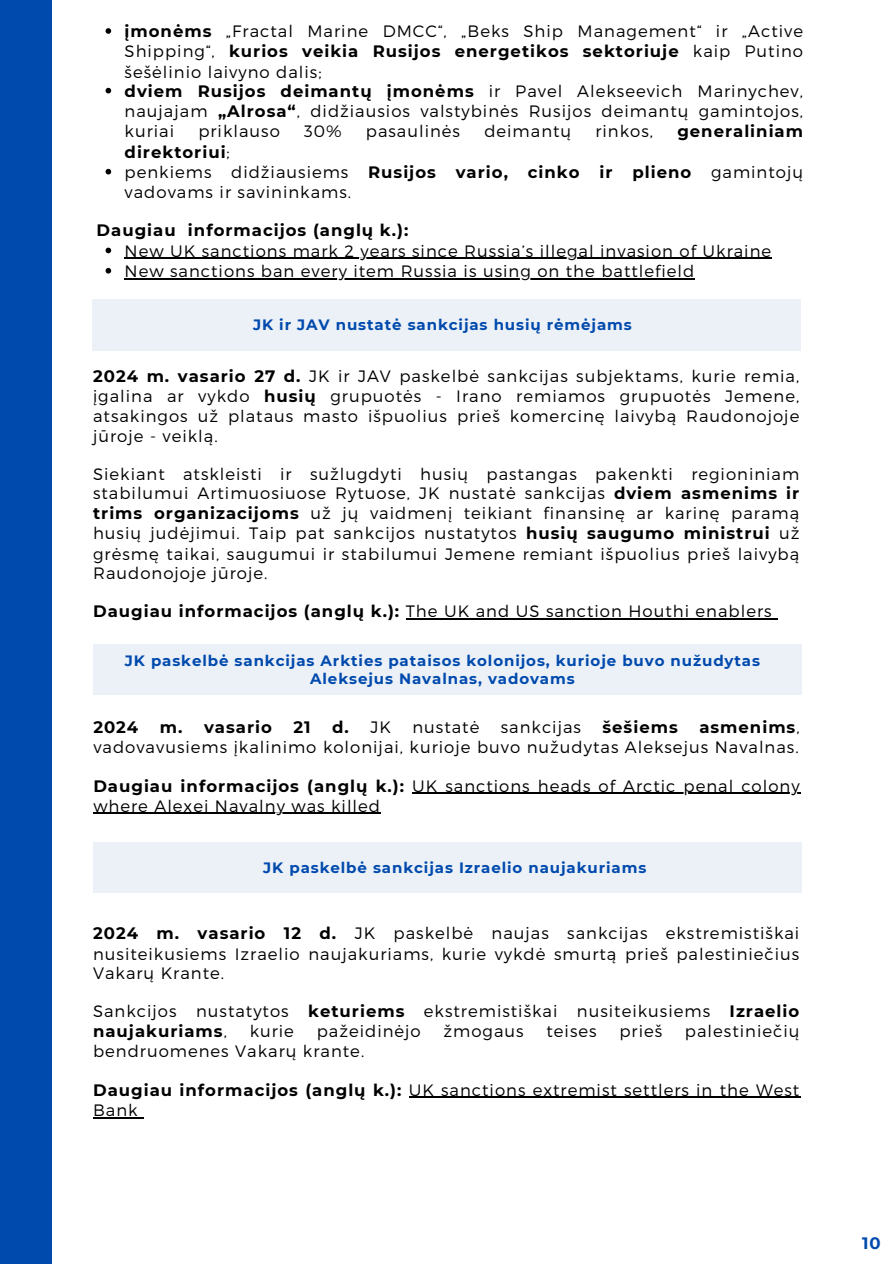
<style>
.page{position:relative;width:893px;height:1264px;background:#fff}
.page>*{position:absolute;margin:0;border:0;box-sizing:border-box;transform-origin:0 0}
.t1{font:300 16.5px/19.8px "Montserrat";letter-spacing:.06em;color:#000}
.t2{font:700 16.5px "Montserrat";letter-spacing:.06em;color:#000}
.t3{font:700 16.5px "Montserrat";color:#004aad}
.t4{font:700 15px/18px "Montserrat";letter-spacing:.06em;color:#004aad;text-align:center}
.s1{font-weight:700}
.s2{font-weight:300}
</style>
<div class="page">
<svg style="left:105px;top:28px;width:6px;height:6px"></svg>
<svg style="left:105px;top:88px;width:6px;height:5px"></svg>
<svg style="left:105px;top:169px;width:6px;height:5px"></svg>
<svg style="left:105px;top:248px;width:6px;height:5px"></svg>
<hr style="left:125px;top:258px;width:647px;height:1px;background:#000">
<svg style="left:105px;top:268px;width:6px;height:5px"></svg>
<hr style="left:125px;top:278px;width:570px;height:1px;background:#000">
<div style="left:93px;top:299px;width:707px;height:51px;background:#ecf1f8"></div>
<hr style="left:406px;top:618px;width:366px;height:1px;background:#000">
<div style="left:0;top:0;width:52px;height:1263px;background:#004aad"></div>
<div style="left:93px;top:644px;width:708px;height:51px;background:#ecf1f8"></div>
<hr style="left:412px;top:792px;width:388px;height:1px;background:#000">
<hr style="left:93px;top:813px;width:288px;height:1px;background:#000">
<div style="left:93px;top:842px;width:708px;height:51px;background:#ecf1f8"></div>
<hr style="left:408px;top:1096px;width:392px;height:1px;background:#000">
<hr style="left:93px;top:1117px;width:46px;height:1px;background:#000">
<p class="t1" style="left:125px;top:20px;width:680px"><span class="s1">įmonėms</span> „Fractal Marine DMCC“, „Beks Ship Management“ ir „Active Shipping“, <span class="s1">kurios veikia Rusijos energetikos sektoriuje</span> kaip Putino šešėlinio laivyno dalis;<br><span class="s1">dviem Rusijos deimantų įmonėms</span> ir Pavel Alekseevich Marinychev, naujajam <span class="s1">„Alrosa“</span>, didžiausios valstybinės Rusijos deimantų gamintojos, kuriai</p>
<p class="t1" style="left:198px;top:121px;width:83px">priklauso</p>
<p class="t1" style="left:304px;top:121px;width:39px">30%</p>
<p class="t1" style="left:366px;top:121px;width:96px">pasaulinės</p>
<p class="t1" style="left:484px;top:121px;width:88px">deimantų</p>
<p class="t1" style="left:595px;top:121px;width:59px">rinkos,</p>
<p class="t2" style="left:677px;top:121px;width:127px">generaliniam</p>
<p class="t1" style="left:125px;top:141px;width:680px;line-height:20.2px"><span class="s1">direktoriui</span>;<br>penkiems didžiausiems <span class="s1">Rusijos vario, cinko ir plieno</span> gamintojų vadovams ir savininkams.</p>
<p class="t2" style="left:96px;top:220px;width:313px">Daugiau informacijos (anglų k.):</p>
<p class="t1" style="left:125px;top:240px;width:648px;line-height:20.2px">New UK sanctions mark 2 years since Russia’s illegal invasion of Ukraine<br>New sanctions ban every item Russia is using on the battlefield</p>
<p class="t4" style="left:253px;top:315px;width:380px">JK ir JAV nustatė sankcijas husių rėmėjams</p>
<p class="t1" style="left:93px;top:365px;width:707px;text-align:justify"><span class="s1">2024 m. vasario 27 d.</span> JK ir JAV paskelbė sankcijas subjektams, kurie remia, įgalina ar vykdo <span class="s1">husių</span> grupuotės - Irano remiamos grupuotės Jemene, atsakingos už plataus masto išpuolius prieš komercinę laivybą Raudonojoje jūroje - veiklą.</p>
<p class="t1" style="left:93px;top:463px;width:707px;text-align:justify">Siekiant atskleisti ir sužlugdyti husių pastangas pakenkti regioniniam stabilumui Artimuosiuose Rytuose, JK nustatė sankcijas <span class="s1">dviem asmenims ir trims organizacijoms</span> už jų vaidmenį teikiant finansinę ar karinę paramą husių judėjimui. Taip pat sankcijos nustatytos <span class="s1">husių saugumo ministrui</span> už grėsmę taikai, saugumui ir stabilumui Jemene remiant išpuolius prieš laivybą Raudonojoje jūroje.</p>
<p class="t1" style="left:93px;top:600px;width:680px"><span class="s1">Daugiau informacijos (anglų k.):</span> The UK and US sanction Houthi enablers</p>
<p class="t4" style="left:125px;top:651px;width:636px">JK paskelbė sankcijas Arkties pataisos kolonijos, kurioje buvo nužudytas<br>Aleksejus Navalnas, vadovams</p>
<p class="t2" style="left:93px;top:717px;width:46px">2024</p>
<p class="t2" style="left:160px;top:717px;width:113px">m. vasario</p>
<p class="t2" style="left:293px;top:717px;width:19px">21</p>
<p class="t2" style="left:332px;top:717px;width:60px">d. <span class="s2">JK</span></p>
<p class="t1" style="left:412px;top:716px;width:68px">nustatė</p>
<p class="t1" style="left:501px;top:716px;width:82px">sankcijas</p>
<p class="t2" style="left:602px;top:717px;width:77px">šešiems</p>
<p class="t1" style="left:93px;top:716px;width:707px;line-height:20.2px;text-align:right"><span class="s1">asmenims</span>,<br>vadovavusiems įkalinimo kolonijai, kurioje buvo nužudytas Aleksejus Navalnas.</p>
<p class="t1" style="left:93px;top:774px;width:707px;line-height:20.2px"><span class="s1">Daugiau informacijos (anglų k.):</span> UK sanctions heads of Arctic penal colony where Alexei Navalny was killed</p>
<p class="t4" style="left:263px;top:858px;width:384px">JK paskelbė sankcijas Izraelio naujakuriams</p>
<p class="t1" style="left:93px;top:922px;width:707px;text-align:justify"><span class="s1">2024 m. vasario 12 d.</span> JK paskelbė naujas sankcijas ekstremistiškai nusiteikusiems Izraelio naujakuriams, kurie vykdė smurtą prieš palestiniečius Vakarų Krante.</p>
<p class="t1" style="left:93px;top:1000px;width:707px;line-height:20.2px">Sankcijos nustatytos <span class="s1">keturiems</span> ekstremistiškai nusiteikusiems <span class="s1">Izraelio naujakuriams</span>,</p>
<p class="t1" style="left:250px;top:1020px;width:46px">kurie</p>
<p class="t1" style="left:317px;top:1020px;width:106px">pažeidinėjo</p>
<p class="t1" style="left:443px;top:1020px;width:82px">žmogaus</p>
<p class="t1" style="left:546px;top:1020px;width:52px">teises</p>
<p class="t1" style="left:619px;top:1020px;width:44px">prieš</p>
<p class="t1" style="left:685px;top:1020px;width:116px">palestiniečių</p>
<p class="t1" style="left:93px;top:1040px;width:273px">bendruomenes Vakarų krante.</p>
<p class="t1" style="left:93px;top:1078px;width:707px;line-height:20.2px"><span class="s1">Daugiau informacijos (anglų k.):</span> UK sanctions extremist settlers in the West<br>Bank</p>
<p class="t3" style="left:862px;top:1233px;width:20px">10</p>
</div>
